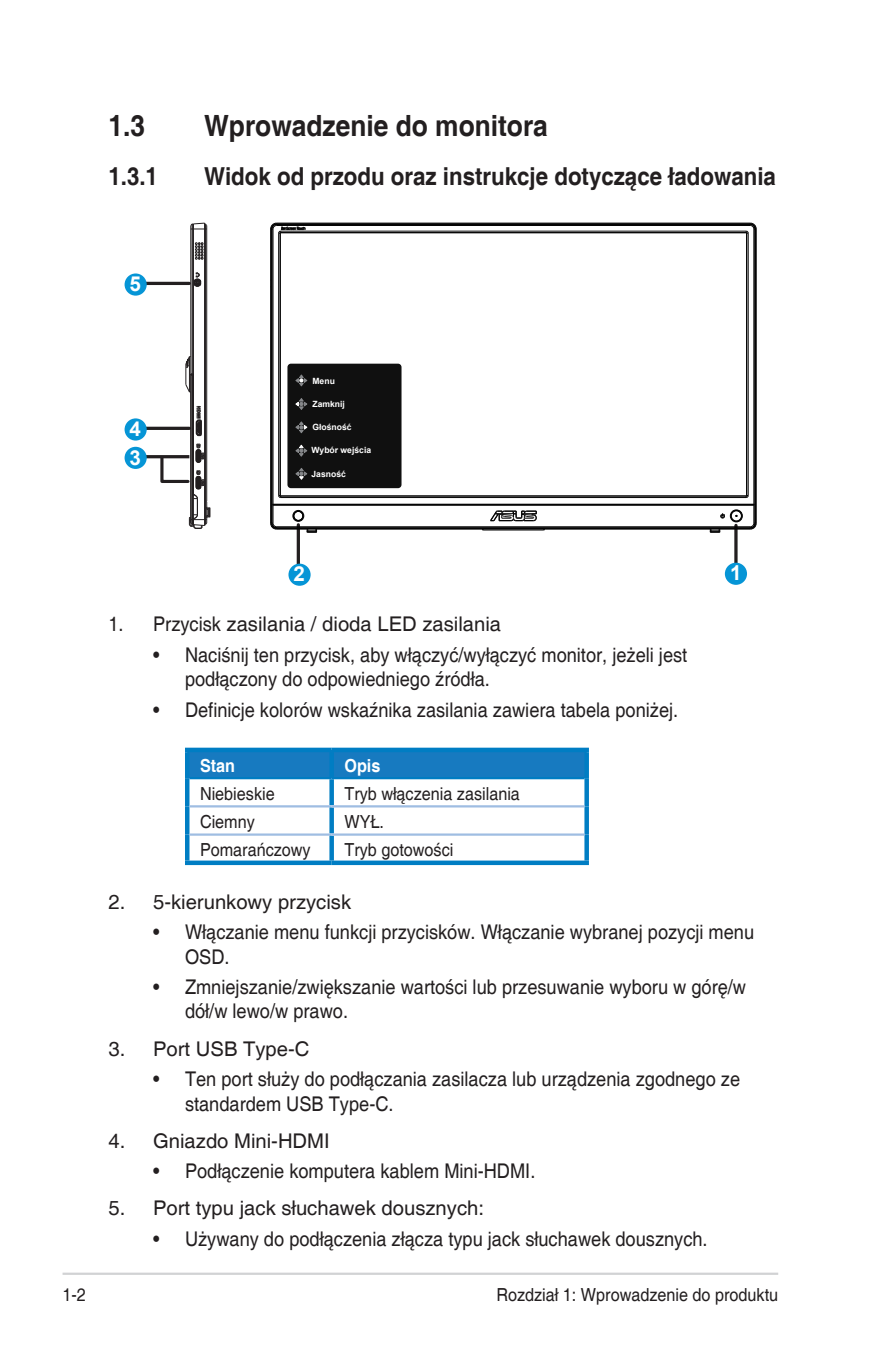
<style>
.page{position:relative;width:893px;height:1346px;background:#fff}
.page>*{position:absolute;margin:0;border:0;box-sizing:border-box;transform-origin:0 0}
.Heading_1{font:700 29.25px "Helvetica";color:#231f20;scale:.9 1}
.Heading_2{font:700 24.75px "Helvetica";color:#231f20;scale:.9 1}
.t1{font:700 20.7px "Arial";color:#fff}
.t2{font:20.25px/24.3px "Helvetica";color:#231f20;scale:.9 1}
.t3{font:20.25px "Helvetica";color:#231f20}
.Table_Text_-new{font:18px "Helvetica";color:#231f20;scale:.9 1}
.Table_Text_Head_-_new{font:700 18px "Helvetica";color:#fff;scale:.9 1}
.t4{font:700 8.55px "Arial";color:#fff}
</style>
<div class="page">
<hr style="left:63px;top:1272px;width:715px;height:3px;background:#d1d2d4">
<svg style="left:734px;top:525px;width:4px;height:38px"></svg>
<hr style="left:145px;top:455px;width:44px;height:3px;background:#231f20">
<hr style="left:297px;top:525px;width:3px;height:44px;background:#231f20">
<div style="left:725px;top:563px;width:22px;height:22px;background:#0695d6;border-radius:50%"></div>
<div style="left:125px;top:447px;width:22px;height:22px;background:#0695d6;border-radius:50%"></div>
<hr style="left:145px;top:427px;width:44px;height:3px;background:#231f20">
<div style="left:125px;top:418px;width:22px;height:22px;background:#0695d6;border-radius:50%"></div>
<hr style="left:145px;top:282px;width:44px;height:3px;background:#231f20">
<div style="left:125px;top:273px;width:22px;height:23px;background:#0695d6;border-radius:50%"></div>
<div style="left:288px;top:564px;width:23px;height:22px;background:#0695d6;border-radius:50%"></div>
<div style="left:287px;top:364px;width:114px;height:124px;background:#101010;border-radius:4px"></div>
<svg style="left:295px;top:374px;width:13px;height:13px"></svg>
<svg style="left:295px;top:398px;width:13px;height:12px"></svg>
<svg style="left:295px;top:421px;width:13px;height:13px"></svg>
<svg style="left:295px;top:444px;width:13px;height:13px"></svg>
<svg style="left:295px;top:468px;width:13px;height:12px"></svg>
<hr style="left:270px;top:229px;width:1px;height:294px;background:#030303">
<hr style="left:271px;top:229px;width:1px;height:294px;background:#030303">
<hr style="left:272px;top:229px;width:1px;height:294px;background:#030303">
<hr style="left:273px;top:229px;width:1px;height:275px;background:#030303">
<hr style="left:278px;top:233px;width:1px;height:262px;background:#030303">
<hr style="left:280px;top:233px;width:1px;height:262px;background:#030303">
<hr style="left:483px;top:530px;width:61px;height:1px;background:#030303">
<hr style="left:277px;top:529px;width:473px;height:1px;background:#030303">
<hr style="left:277px;top:528px;width:473px;height:1px;background:#030303">
<hr style="left:277px;top:527px;width:473px;height:1px;background:#030303">
<hr style="left:277px;top:526px;width:473px;height:1px;background:#030303">
<hr style="left:273px;top:505px;width:481px;height:1px;background:#030303">
<hr style="left:273px;top:504px;width:481px;height:1px;background:#030303">
<hr style="left:281px;top:497px;width:465px;height:1px;background:#030303">
<hr style="left:281px;top:496px;width:465px;height:1px;background:#030303">
<hr style="left:281px;top:495px;width:465px;height:1px;background:#030303">
<hr style="left:281px;top:232px;width:465px;height:1px;background:#030303">
<hr style="left:281px;top:231px;width:465px;height:1px;background:#030303">
<hr style="left:277px;top:225px;width:473px;height:1px;background:#030303">
<hr style="left:277px;top:224px;width:473px;height:1px;background:#030303">
<hr style="left:277px;top:223px;width:473px;height:1px;background:#030303">
<hr style="left:746px;top:233px;width:1px;height:262px;background:#030303">
<hr style="left:748px;top:233px;width:1px;height:262px;background:#030303">
<hr style="left:753px;top:229px;width:1px;height:275px;background:#030303">
<hr style="left:754px;top:229px;width:1px;height:294px;background:#030303">
<hr style="left:755px;top:229px;width:1px;height:294px;background:#030303">
<hr style="left:756px;top:229px;width:1px;height:294px;background:#030303">
<div style="left:294px;top:511px;width:9px;height:9px;border:1px solid #030303;border-radius:50%"></div>
<svg style="left:270px;top:504px;width:7px;height:25px"></svg>
<div style="left:731px;top:510px;width:11px;height:11px;border:1px solid #030303;border-radius:50%"></div>
<div style="left:731px;top:511px;width:10px;height:10px;border:1px solid #030303;border-radius:50%"></div>
<svg style="left:750px;top:504px;width:6px;height:25px"></svg>
<svg style="left:746px;top:223px;width:10px;height:11px"></svg>
<svg style="left:307px;top:529px;width:10px;height:4px"></svg>
<svg style="left:710px;top:529px;width:10px;height:4px"></svg>
<svg style="left:720px;top:513px;width:5px;height:5px"></svg>
<div style="left:293px;top:510px;width:11px;height:11px;border:1px solid #030303;border-radius:50%"></div>
<div style="left:730px;top:510px;width:12px;height:12px;border:1px solid #030303;border-radius:50%"></div>
<svg style="left:490px;top:511px;width:47px;height:10px"></svg>
<svg style="left:270px;top:223px;width:36px;height:11px"></svg>
<hr style="left:190px;top:226px;width:1px;height:148px;background:#231f20">
<hr style="left:190px;top:375px;width:1px;height:148px;background:#231f20">
<hr style="left:192px;top:224px;width:1px;height:150px;background:#231f20">
<hr style="left:192px;top:375px;width:1px;height:150px;background:#231f20">
<hr style="left:193px;top:224px;width:1px;height:271px;background:#231f20">
<hr style="left:204px;top:223px;width:1px;height:302px;background:#231f20">
<hr style="left:205px;top:224px;width:1px;height:300px;background:#231f20">
<hr style="left:206px;top:225px;width:1px;height:276px;background:#231f20">
<svg style="left:191px;top:223px;width:16px;height:7px"></svg>
<svg style="left:185px;top:356px;width:8px;height:38px"></svg>
<svg style="left:194px;top:272px;width:7px;height:15px"></svg>
<svg style="left:195px;top:406px;width:7px;height:30px"></svg>
<svg style="left:195px;top:243px;width:8px;height:16px"></svg>
<svg style="left:159px;top:444px;width:51px;height:85px"></svg>
<div style="left:189px;top:752px;width:395px;height:25px;background:#177ac0"></div>
<hr style="left:185px;top:752px;width:4px;height:26px;background:#007dc3">
<hr style="left:185px;top:748px;width:147px;height:4px;background:#007dc3">
<div style="left:329px;top:752px;width:5px;height:25px;background:#007dc3"></div>
<div style="left:584px;top:752px;width:5px;height:26px;background:#007dc3"></div>
<hr style="left:332px;top:748px;width:257px;height:4px;background:#007dc3">
<hr style="left:185px;top:778px;width:4px;height:28px;background:#007dc3">
<hr style="left:189px;top:777px;width:143px;height:2px;background:#007dc3">
<div style="left:329px;top:779px;width:5px;height:26px;background:#007dc3"></div>
<div style="left:584px;top:778px;width:5px;height:28px;background:#007dc3"></div>
<hr style="left:332px;top:777px;width:252px;height:2px;background:#007dc3">
<hr style="left:185px;top:806px;width:4px;height:28px;background:#007dc3">
<hr style="left:189px;top:805px;width:143px;height:2px;background:#9fbde2">
<div style="left:329px;top:807px;width:5px;height:26px;background:#007dc3"></div>
<div style="left:584px;top:806px;width:5px;height:28px;background:#007dc3"></div>
<hr style="left:332px;top:805px;width:252px;height:2px;background:#9fbde2">
<hr style="left:185px;top:834px;width:4px;height:26px;background:#007dc3">
<hr style="left:189px;top:833px;width:143px;height:3px;background:#9fbde2">
<div style="left:185px;top:860px;width:147px;height:5px;background:#007dc3"></div>
<div style="left:329px;top:836px;width:5px;height:24px;background:#007dc3"></div>
<div style="left:584px;top:834px;width:5px;height:26px;background:#007dc3"></div>
<hr style="left:332px;top:833px;width:252px;height:3px;background:#9fbde2">
<div style="left:332px;top:860px;width:257px;height:5px;background:#007dc3"></div>
<p class="Heading_1" style="left:108px;top:108px;width:42px">1.3</p>
<p class="Heading_1" style="left:204px;top:108px;width:383px">Wprowadzenie do monitora</p>
<p class="Heading_2" style="left:108px;top:161px;width:57px">1.3.1</p>
<p class="Heading_2" style="left:204px;top:161px;width:637px">Widok od przodu oraz instrukcje dotyczące ładowania</p>
<p class="t1" style="left:130px;top:269px;width:13px">5</p>
<p class="t1" style="left:130px;top:414px;width:13px">4</p>
<p class="t1" style="left:130px;top:443px;width:13px">3</p>
<p class="t4" style="left:312px;top:374px;width:24px">Menu</p>
<p class="t4" style="left:312px;top:398px;width:34px">Zamknij</p>
<p class="t4" style="left:312px;top:421px;width:41px">Głośność</p>
<p class="t4" style="left:311px;top:444px;width:61px">Wybór wejścia</p>
<p class="t4" style="left:311px;top:468px;width:36px">Jasność</p>
<p class="t1" style="left:293px;top:559px;width:13px">2</p>
<p class="t1" style="left:730px;top:558px;width:13px">1</p>
<p class="t2" style="left:108px;top:613px;width:438px">1. Przycisk zasilania / dioda LED zasilania</p>
<p class="t2" style="left:185px;top:643px;width:560px;text-indent:-32px">• Naciśnij ten przycisk, aby włączyć/wyłączyć monitor, jeżeli jest podłączony do odpowiedniego źródła.</p>
<p class="t2" style="left:153px;top:698px;width:585px">• Definicje kolorów wskaźnika zasilania zawiera tabela poniżej.</p>
<p class="Table_Text_Head_-_new" style="left:200px;top:754px;width:41px">Stan</p>
<p class="Table_Text_Head_-_new" style="left:344px;top:754px;width:42px">Opis</p>
<p class="Table_Text_-new" style="left:200px;top:783px;width:85px">Niebieskie</p>
<p class="Table_Text_-new" style="left:344px;top:783px;width:197px">Tryb włączenia zasilania</p>
<p class="Table_Text_-new" style="left:200px;top:811px;width:63px">Ciemny</p>
<p class="Table_Text_-new" style="left:344px;top:811px;width:46px">WYŁ.</p>
<p class="Table_Text_-new" style="left:200px;top:840px;width:125px">Pomarańczowy</p>
<p class="Table_Text_-new" style="left:344px;top:840px;width:123px">Tryb gotowości</p>
<p class="t3" style="left:108px;top:889px;width:244px">2. 5-kierunkowy przycisk</p>
<p class="t2" style="left:185px;top:920px;width:634px;text-indent:-32px">• Włączanie menu funkcji przycisków. Włączanie wybranej pozycji menu<br>OSD.</p>
<p class="t2" style="left:185px;top:975px;width:625px;text-indent:-32px">• Zmniejszanie/zwiększanie wartości lub przesuwanie wyboru w górę/w dół/w lewo/w prawo.</p>
<p class="t3" style="left:108px;top:1037px;width:203px">3. Port USB Type-C</p>
<p class="t2" style="left:185px;top:1068px;width:618px;text-indent:-32px">• Ten port służy do podłączania zasilacza lub urządzenia zgodnego ze standardem USB Type-C.</p>
<p class="t3" style="left:108px;top:1129px;width:223px">4. Gniazdo Mini-HDMI</p>
<p class="t2" style="left:153px;top:1160px;width:426px">• Podłączenie komputera kablem Mini-HDMI.</p>
<p class="t3" style="left:108px;top:1196px;width:377px">5. Port typu jack słuchawek dousznych:</p>
<p class="t2" style="left:153px;top:1227px;width:618px">• Używany do podłączenia złącza typu jack słuchawek dousznych.</p>
<p class="Table_Text_-new" style="left:63px;top:1284px;width:28px">1-2</p>
<p class="Table_Text_-new" style="left:496px;top:1284px;width:315px">Rozdział 1: Wprowadzenie do produktu</p>
</div>
